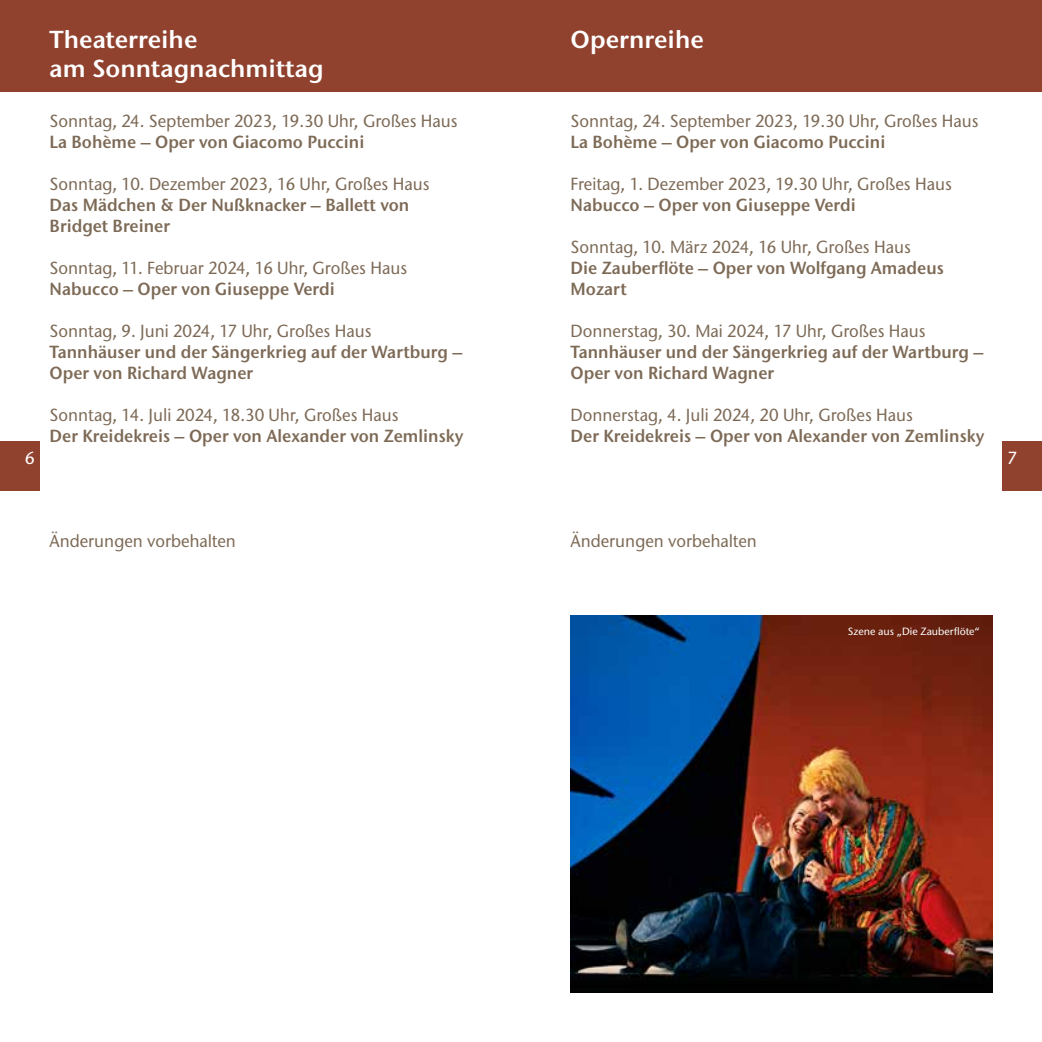
<style>
.page{position:relative;width:1042px;height:1042px;background:#fff}
.page>*{position:absolute;margin:0;border:0;box-sizing:border-box;transform-origin:0 0}
.t1{font:600 24.5px/29.4px "Stone Sans ITC Pro";color:#fff}
.t2{font:500 17.5px "Stone Sans ITC Pro";color:#7d6a56;scale:.95 1}
.t3{font:600 17.5px/21px "Stone Sans ITC Pro";color:#7d6a56;scale:.95 1}
.t4{font:500 17.5px "Stone Sans ITC Pro";color:#fff}
.t5{font:500 10.5px "Stone Sans ITC Pro";color:#fff}
</style>
<div class="page">
<div style="left:0;top:441px;width:40px;height:50px;background:#90422e"></div>
<div style="left:1002px;top:441px;width:40px;height:50px;background:#90422e"></div>
<div style="left:0;top:0;width:1042px;height:92px;background:#90422e"></div>
<img style="left:570px;top:615px;width:422px;height:377px">
<h1 class="t1" style="left:50px;top:24px;width:275px">Theaterreihe<br>am Sonntagnachmittag</h1>
<h1 class="t1" style="left:570px;top:24px;width:135px">Opernreihe</h1>
<p class="t2" style="left:50px;top:110px;width:431px">Sonntag, 24. September 2023, 19.30 Uhr, Großes Haus</p>
<p class="t3" style="left:50px;top:131px;width:333px">La Bohème – Oper von Giacomo Puccini</p>
<p class="t2" style="left:50px;top:173px;width:402px">Sonntag, 10. Dezember 2023, 16 Uhr, Großes Haus</p>
<p class="t3" style="left:50px;top:194px;width:380px">Das Mädchen &amp; Der Nußknacker – Ballett von<br>Bridget Breiner</p>
<p class="t2" style="left:50px;top:257px;width:378px">Sonntag, 11. Februar 2024, 16 Uhr, Großes Haus</p>
<p class="t3" style="left:50px;top:278px;width:302px">Nabucco – Oper von Giuseppe Verdi</p>
<p class="t2" style="left:50px;top:320px;width:340px">Sonntag, 9. Juni 2024, 17 Uhr, Großes Haus</p>
<p class="t3" style="left:50px;top:341px;width:436px">Tannhäuser und der Sängerkrieg auf der Wartburg –<br>Oper von Richard Wagner</p>
<p class="t2" style="left:50px;top:404px;width:369px">Sonntag, 14. Juli 2024, 18.30 Uhr, Großes Haus</p>
<p class="t3" style="left:50px;top:425px;width:437px">Der Kreidekreis – Oper von Alexander von Zemlinsky</p>
<p class="t2" style="left:570px;top:110px;width:431px">Sonntag, 24. September 2023, 19.30 Uhr, Großes Haus</p>
<p class="t3" style="left:570px;top:131px;width:333px">La Bohème – Oper von Giacomo Puccini</p>
<p class="t2" style="left:570px;top:173px;width:403px">Freitag, 1. Dezember 2023, 19.30 Uhr, Großes Haus</p>
<p class="t3" style="left:570px;top:194px;width:302px">Nabucco – Oper von Giuseppe Verdi</p>
<p class="t2" style="left:570px;top:236px;width:360px">Sonntag, 10. März 2024, 16 Uhr, Großes Haus</p>
<p class="t3" style="left:570px;top:257px;width:394px">Die Zauberflöte – Oper von Wolfgang Amadeus<br>Mozart</p>
<p class="t2" style="left:570px;top:320px;width:375px">Donnerstag, 30. Mai 2024, 17 Uhr, Großes Haus</p>
<p class="t3" style="left:570px;top:341px;width:436px">Tannhäuser und der Sängerkrieg auf der Wartburg –<br>Oper von Richard Wagner</p>
<p class="t2" style="left:570px;top:404px;width:362px">Donnerstag, 4. Juli 2024, 20 Uhr, Großes Haus</p>
<p class="t3" style="left:570px;top:425px;width:437px">Der Kreidekreis – Oper von Alexander von Zemlinsky</p>
<p class="t4" style="left:25px;top:447px;width:12px">6</p>
<p class="t4" style="left:1007px;top:447px;width:12px">7</p>
<p class="t2" style="left:50px;top:530px;width:198px">Änderungen vorbehalten</p>
<p class="t2" style="left:570px;top:530px;width:198px">Änderungen vorbehalten</p>
<p class="t5" style="left:848px;top:625px;width:134px">Szene aus „Die Zauberflöte“</p>
</div>
